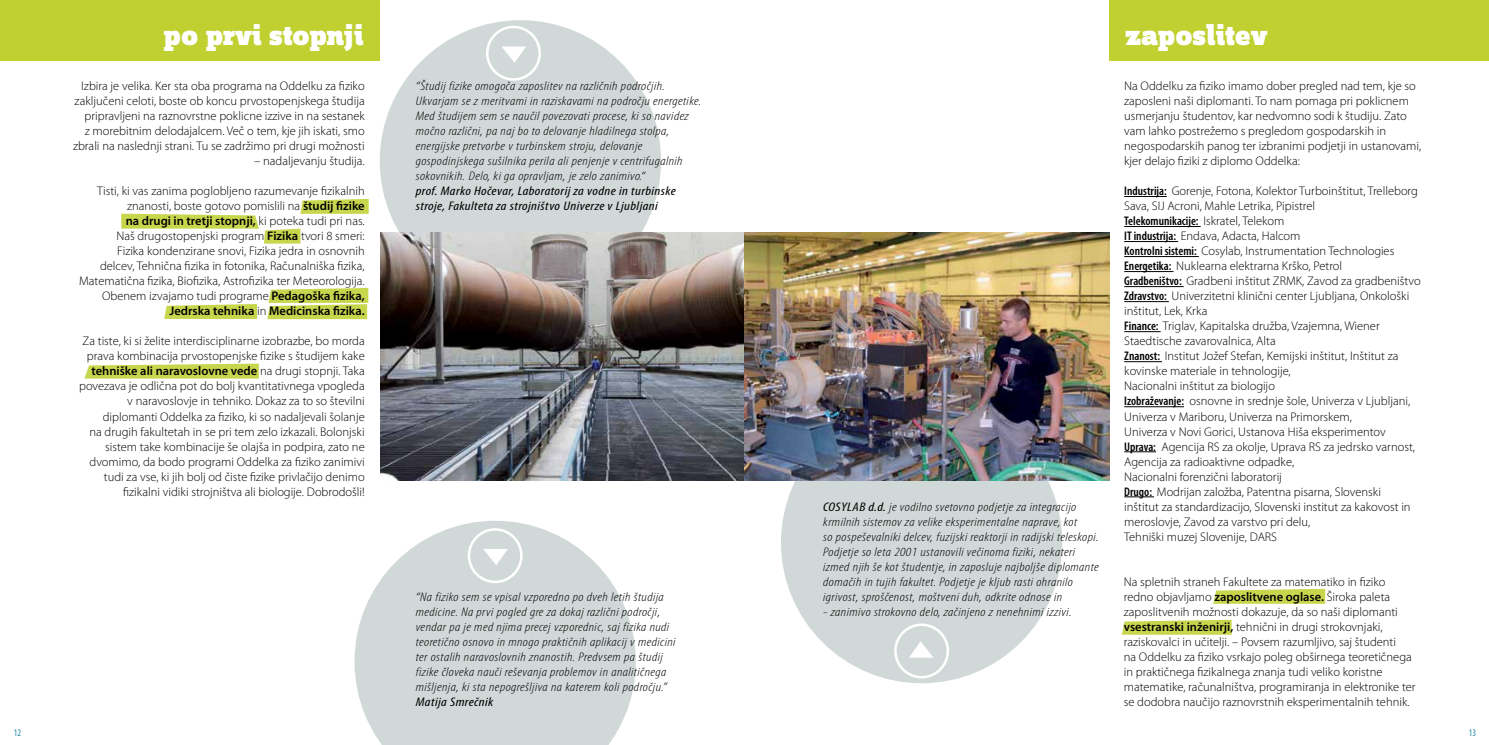
<style>
.page{position:relative;width:1489px;height:745px;background:#fff}
.page>*{position:absolute;margin:0;border:0;box-sizing:border-box;transform-origin:0 0}
.t1{font:30px "Zine Slab Dis Black Roman Tf";color:#fff}
.t2{font:300 12.5px/15px "Myriad Pro";color:#000}
.t3{font:italic 300 condensed 12.5px/15px "Myriad Pro";letter-spacing:.025em;color:#000;scale:1.2 1}
.t4{font:italic condensed 12.5px/15px "Myriad Pro";letter-spacing:.025em;color:#000;scale:1.2 1}
.t5{font:condensed 10px "Myriad Pro";color:#198aa5;scale:.95 1}
.s1{font-weight:600}
.s2{font-weight:400}
.s3{font-weight:600;font-stretch:condensed}
</style>
<div class="page">
<svg style="left:354px;top:521px;width:281px;height:223px;fill:#d1d9d8"></svg>
<div style="left:380px;top:20px;width:281px;height:281px;background:#d1d9d8;border-radius:50%"></div>
<div style="left:781px;top:401px;width:281px;height:281px;background:#d1d9d8;border-radius:50%"></div>
<hr style="left:1124px;top:196px;width:42px;height:1px;background:#000">
<hr style="left:1124px;top:226px;width:76px;height:1px;background:#000">
<hr style="left:1124px;top:241px;width:53px;height:1px;background:#000">
<hr style="left:1124px;top:256px;width:74px;height:1px;background:#000">
<hr style="left:1124px;top:271px;width:49px;height:1px;background:#000">
<hr style="left:1124px;top:286px;width:59px;height:1px;background:#000">
<hr style="left:1124px;top:301px;width:44px;height:1px;background:#000">
<hr style="left:1124px;top:331px;width:36px;height:1px;background:#000">
<hr style="left:1124px;top:361px;width:37px;height:1px;background:#000">
<hr style="left:1124px;top:406px;width:59px;height:1px;background:#000">
<hr style="left:1124px;top:451px;width:31px;height:1px;background:#000">
<svg style="left:1124px;top:496px;width:29px;height:1px"></svg>
<img style="left:380px;top:232px;width:728px;height:248px">
<div style="left:1109px;top:0;width:379px;height:60px;background:#bfd030"></div>
<div style="left:0;top:0;width:380px;height:60px;background:#bfd030"></div>
<div style="left:486px;top:26px;width:55px;height:55px;border:2px solid #fff;border-radius:50%"></div>
<svg style="left:502px;top:46px;width:24px;height:17px"></svg>
<div style="left:467px;top:528px;width:55px;height:54px;border:2px solid #fff;border-radius:50%"></div>
<svg style="left:483px;top:548px;width:25px;height:17px"></svg>
<div style="left:894px;top:623px;width:55px;height:55px;border:2px solid #fff;border-radius:50%"></div>
<svg style="left:910px;top:641px;width:23px;height:16px"></svg>
<svg style="left:1213px;top:588px;width:111px;height:15px;background:#cfdb63"></svg>
<svg style="left:1122px;top:619px;width:109px;height:15px;background:#ceda62"></svg>
<svg style="left:84px;top:363px;width:175px;height:15px;background:#ceda61"></svg>
<svg style="left:164px;top:304px;width:93px;height:15px"></svg>
<svg style="left:267px;top:288px;width:101px;height:31px;background:#ceda62"></svg>
<svg style="left:121px;top:199px;width:248px;height:44px"></svg>
<h1 class="t1" style="left:164px;top:19px;width:201px">po prvi stopnji</h1>
<h1 class="t1" style="left:1124px;top:19px;width:144px">zaposlitev</h1>
<p class="t2" style="left:73px;top:79px;width:293px;text-align:right">Izbira je velika. Ker sta oba programa na Oddelku za fiziko zaključeni celoti, boste ob koncu prvostopenjskega študija pripravljeni na raznovrstne poklicne izzive in na sestanek<br>z morebitnim delodajalcem. Več o tem, kje jih iskati, smo zbrali na naslednji strani. Tu se zadržimo pri drugi možnosti</p>
<p class="t2" style="left:254px;top:154px;width:112px">– nadaljevanju študija.</p>
<p class="t2" style="left:79px;top:184px;width:287px;text-align:right">Tisti, ki vas zanima poglobljeno razumevanje fizikalnih znanosti, boste gotovo pomislili na <span class="s1">študij fizike<br>na drugi in tretji stopnji,</span> ki poteka tudi pri nas.<br>Naš drugostopenjski program <span class="s1">Fizika</span> tvori 8 smeri:<br>Fizika kondenzirane snovi, Fizika jedra in osnovnih<br>delcev, Tehnična fizika in fotonika, Računalniška fizika, Matematična fizika, Biofizika, Astrofizika ter Meteorologija.<br>Obenem izvajamo tudi programe <span class="s1">Pedagoška fizika, Jedrska tehnika</span> in <span class="s1">Medicinska fizika.</span></p>
<p class="t2" style="left:79px;top:334px;width:287px;text-align:right">Za tiste, ki si želite interdisciplinarne izobrazbe, bo morda prava kombinacija prvostopenjske fizike s študijem kake <span class="s1">tehniške ali naravoslovne vede</span> na drugi stopnji. Taka povezava je odlična pot do bolj kvantitativnega vpogleda v naravoslovje in tehniko. Dokaz za to so številni diplomanti Oddelka za fiziko, ki so nadaljevali šolanje<br>na drugih fakultetah in se pri tem zelo izkazali. Bolonjski sistem take kombinacije še olajša in podpira, zato ne dvomimo, da bodo programi Oddelka za fiziko zanimivi tudi za vse, ki jih bolj od čiste fizike privlačijo denimo fizikalni vidiki strojništva ali biologije. Dobrodošli!</p>
<p class="t3" style="left:416px;top:79px;width:239px">“Študij fizike omogoča zaposlitev na različnih področjih.<br>Ukvarjam se z meritvami in raziskavami na področju energetike.<br>Med študijem sem se naučil povezovati procese, ki so navidez močno različni, pa naj bo to delovanje hladilnega stolpa, energijske pretvorbe v turbinskem stroju, delovanje gospodinjskega sušilnika perila ali penjenje v centrifugalnih sokovnikih. Delo, ki ga opravljam, je zelo zanimivo.“</p>
<p class="t4" style="left:416px;top:184px;width:218px">prof. Marko Hočevar, Laboratorij za vodne in turbinske stroje, Fakulteta za strojništvo Univerze v Ljubljani</p>
<p class="t3" style="left:416px;top:589px;width:218px">“Na fiziko sem se vpisal vzporedno po dveh letih študija medicine. Na prvi pogled gre za dokaj različni področji, vendar pa je med njima precej vzporednic, saj fizika nudi teoretično osnovo in mnogo praktičnih aplikacij v medicini ter ostalih naravoslovnih znanostih. Predvsem pa študij fizike človeka nauči reševanja problemov in analitičnega mišljenja, ki sta nepogrešljiva na katerem koli področju.”</p>
<p class="t4" style="left:416px;top:694px;width:66px">Matija Smrečnik</p>
<p class="t3" style="left:823px;top:499px;width:231px"><span class="s2">COSYLAB d.d.</span> je vodilno svetovno podjetje za integracijo krmilnih sistemov za velike eksperimentalne naprave, kot<br>so pospeševalniki delcev, fuzijski reaktorji in radijski teleskopi.<br>Podjetje so leta 2001 ustanovili večinoma fiziki, nekateri izmed njih še kot študentje, in zaposluje najboljše diplomante domačih in tujih fakultet. Podjetje je kljub rasti ohranilo igrivost, sproščenost, moštveni duh, odkrite odnose in</p>
<p class="t3" style="left:823px;top:604px;width:208px">- zanimivo strokovno delo, začinjeno z nenehnimi izzivi.</p>
<p class="t2" style="left:1124px;top:79px;width:298px">Na Oddelku za fiziko imamo dober pregled nad tem, kje so zaposleni naši diplomanti. To nam pomaga pri poklicnem usmerjanju študentov, kar nedvomno sodi k študiju. Zato vam lahko postrežemo s pregledom gospodarskih in negospodarskih panog ter izbranimi podjetji in ustanovami, kjer delajo fiziki z diplomo Oddelka:</p>
<p class="t2" style="left:1124px;top:184px;width:298px"><span class="s3">Industrija:</span> Gorenje, Fotona, Kolektor Turboinštitut, Trelleborg Sava, SIJ Acroni, Mahle Letrika, Pipistrel<br><span class="s3">Telekomunikacije:</span> Iskratel, Telekom<br><span class="s3">IT industrija:</span> Endava, Adacta, Halcom<br><span class="s3">Kontrolni sistemi:</span> Cosylab, Instrumentation Technologies <span class="s3">Energetika:</span> Nuklearna elektrarna Krško, Petrol<br><span class="s3">Gradbeništvo:</span> Gradbeni inštitut ZRMK, Zavod za gradbeništvo <span class="s3">Zdravstvo:</span> Univerzitetni klinični center Ljubljana, Onkološki inštitut, Lek, Krka<br><span class="s3">Finance:</span> Triglav, Kapitalska družba, Vzajemna, Wiener Staedtische zavarovalnica, Alta<br><span class="s3">Znanost:</span> Institut Jožef Stefan, Kemijski inštitut, Inštitut za kovinske materiale in tehnologije,<br>Nacionalni inštitut za biologijo<br><span class="s3">Izobraževanje:</span> osnovne in srednje šole, Univerza v Ljubljani, Univerza v Mariboru, Univerza na Primorskem,<br>Univerza v Novi Gorici, Ustanova Hiša eksperimentov<br><span class="s3">Uprava:</span> Agencija RS za okolje, Uprava RS za jedrsko varnost, Agencija za radioaktivne odpadke,<br>Nacionalni forenzični laboratorij<br><span class="s3">Drugo:</span> Modrijan založba, Patentna pisarna, Slovenski<br>inštitut za standardizacijo, Slovenski institut za kakovost in meroslovje, Zavod za varstvo pri delu,<br>Tehniški muzej Slovenije, DARS</p>
<p class="t2" style="left:1123px;top:574px;width:293px">Na spletnih straneh Fakultete za matematiko in fiziko redno objavljamo <span class="s1">zaposlitvene oglase.</span> Široka paleta zaposlitvenih možnosti dokazuje, da so naši diplomanti <span class="s1">vsestranski inženirji,</span> tehnični in drugi strokovnjaki, raziskovalci in učitelji. – Povsem razumljivo, saj študenti<br>na Oddelku za fiziko vsrkajo poleg obširnega teoretičnega in praktičnega fizikalnega znanja tudi veliko koristne matematike, računalništva, programiranja in elektronike ter se dodobra naučijo raznovrstnih eksperimentalnih tehnik.</p>
<p class="t5" style="left:14px;top:726px;width:9px">12</p>
<p class="t5" style="left:1468px;top:726px;width:9px">13</p>
</div>
